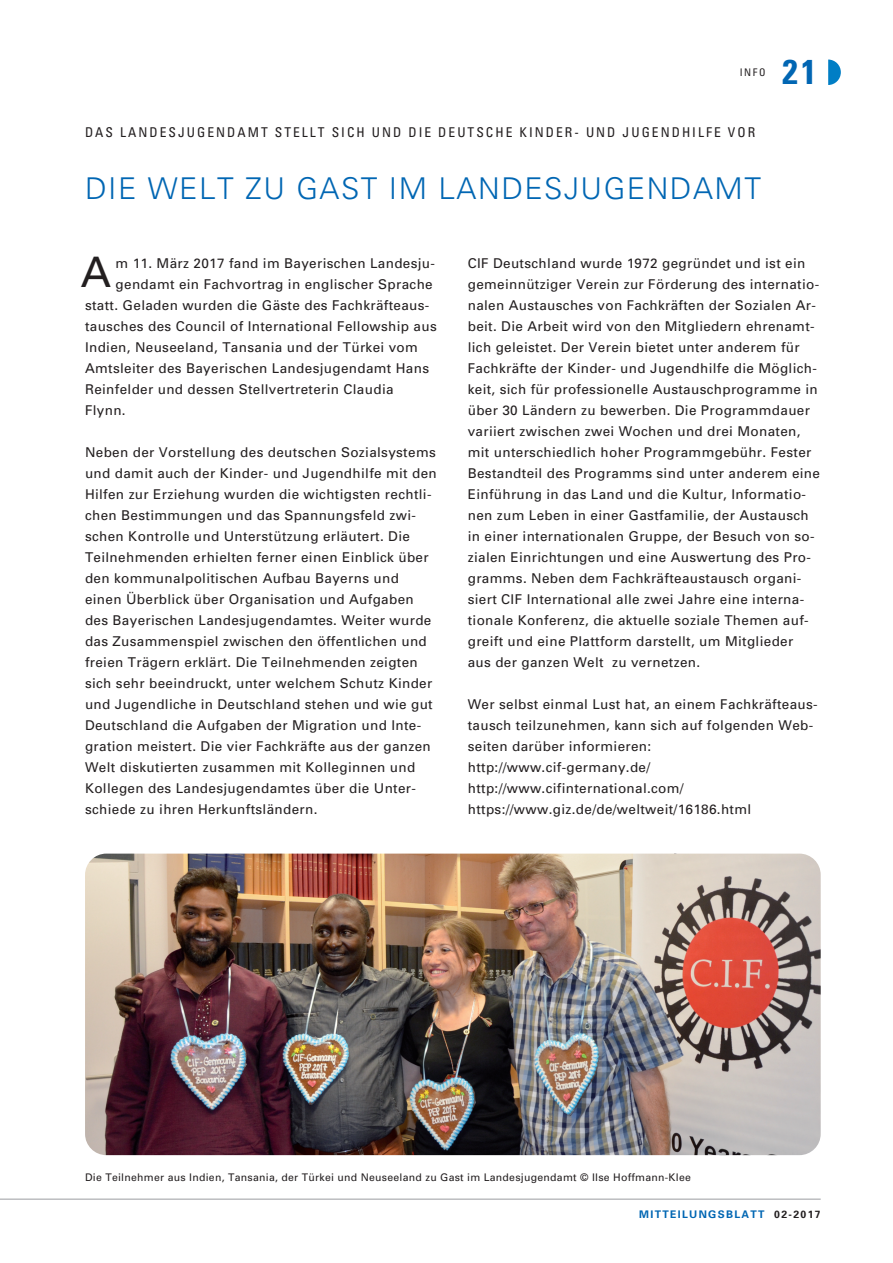
<style>
.page{position:relative;width:893px;height:1263px;background:#fff}
.page>*{position:absolute;margin:0;border:0;box-sizing:border-box;transform-origin:0 0}
.t1{font:42px "Univers 55 Roman";color:#231f20}
.t2{font:700 condensed 34.5px "Univers";color:#0166b3}
.t3{font:300 30px "Univers";letter-spacing:.05em;color:#0166b3}
.t4{font:13.5px/21px "Univers 55 Roman";letter-spacing:.025em;color:#231f20}
.t5{font:13.5px "Univers Condensed";letter-spacing:.15em;color:#231f20}
.t6{font:10.5px "Univers 55 Roman";letter-spacing:.025em;color:#231f20}
.t7{font:700 10.5px "Univers 65";letter-spacing:.125em;color:#0166b3}
.t8{font:10.5px "Univers Condensed";color:#231f20}
.s1{color:#231f20}
</style>
<div class="page">
<svg style="left:828px;top:60px;width:13px;height:25px"></svg>
<hr style="left:0;top:1198px;width:821px;height:2px;background:#bcbdc0">
<img style="left:85px;top:854px;width:736px;height:301px;border-radius:21px">
<p class="t8" style="left:740px;top:66px;width:27px">INFO</p>
<p class="t5" style="left:85px;top:123px;width:672px">DAS LANDESJUGENDAMT STELLT SICH UND DIE DEUTSCHE KINDER- UND JUGENDHILFE VOR</p>
<h3 class="t3" style="left:85px;top:170px;width:678px">DIE WELT ZU GAST IM LANDESJUGENDAMT</h3>
<h2 class="t2" style="left:782px;top:51px;width:36px">21</h2>
<h1 class="t1" style="left:81px;top:248px;width:32px">A</h1>
<p class="t4" style="left:116px;top:253px;width:321px">m 11. März 2017 fand im Bayerischen Landesju-</p>
<p class="t4" style="left:116px;top:274px;width:319px">gendamt ein Fachvortrag in englischer Sprache</p>
<p class="t4" style="left:85px;top:295px;width:346px">statt. Geladen wurden die Gäste des Fachkräfteaus-</p>
<p class="t4" style="left:85px;top:316px;width:353px">tausches des Council of International Fellowship aus</p>
<p class="t4" style="left:85px;top:337px;width:334px">Indien, Neuseeland, Tansania und der Türkei vom</p>
<p class="t4" style="left:85px;top:358px;width:346px">Amtsleiter des Bayerischen Landesjugendamt Hans</p>
<p class="t4" style="left:85px;top:379px;width:310px">Reinfelder und dessen Stellvertreterin Claudia</p>
<p class="t4" style="left:85px;top:400px;width:42px">Flynn.</p>
<p class="t4" style="left:85px;top:442px;width:353px">Neben der Vorstellung des deutschen Sozialsystems und damit auch der Kinder- und Jugendhilfe mit den Hilfen zur Erziehung wurden die wichtigsten rechtli&shy;chen Bestimmungen und das Spannungsfeld zwi&shy;schen Kontrolle und Unterstützung erläutert. Die Teilnehmenden erhielten ferner einen Einblick über den kommunalpolitischen Aufbau Bayerns und einen Überblick über Organisation und Aufgaben des Bayerischen Landesjugendamtes. Weiter wurde das Zusammenspiel zwischen den öffentlichen und freien Trägern erklärt. Die Teilnehmenden zeigten sich sehr beeindruckt, unter welchem Schutz Kinder und Jugendliche in Deutschland stehen und wie gut Deutschland die Aufgaben der Migration und Inte&shy;gration meistert. Die vier Fachkräfte aus der ganzen Welt diskutierten zusammen mit Kolleginnen und Kollegen des Landesjugendamtes über die Unter&shy;schiede zu ihren Herkunftsländern.</p>
<p class="t4" style="left:468px;top:253px;width:354px">CIF Deutschland wurde 1972 gegründet und ist ein gemeinnütziger Verein zur Förderung des internatio&shy;nalen Austausches von Fachkräften der Sozialen Ar&shy;beit. Die Arbeit wird von den Mitgliedern ehrenamt&shy;lich geleistet. Der Verein bietet unter anderem für Fachkräfte der Kinder- und Jugendhilfe die Möglich&shy;keit, sich für professionelle Austauschprogramme in über 30 Ländern zu bewerben. Die Programmdauer variiert zwischen zwei Wochen und drei Monaten, mit unterschiedlich hoher Programmgebühr. Fester Bestandteil des Programms sind unter anderem eine Einführung in das Land und die Kultur, Informatio&shy;nen zum Leben in einer Gastfamilie, der Austausch in einer internationalen Gruppe, der Besuch von so&shy;zialen Einrichtungen und eine Auswertung des Pro&shy;gramms. Neben dem Fachkräfteaustausch organi&shy;siert CIF International alle zwei Jahre eine interna&shy;tionale Konferenz, die aktuelle soziale Themen auf&shy;greift und eine Plattform darstellt, um Mitglieder<br>aus der ganzen Welt zu vernetzen.</p>
<p class="t4" style="left:468px;top:694px;width:351px">Wer selbst einmal Lust hat, an einem Fachkräfteaus&shy;tausch teilzunehmen, kann sich auf folgenden Web&shy;seiten darüber informieren: http://www.cif-germany.de/ http://www.cifinternational.com/ https://www.giz.de/de/weltweit/16186.html</p>
<p class="t6" style="left:85px;top:1171px;width:607px">Die Teilnehmer aus Indien, Tansania, der Türkei und Neuseeland zu Gast im Landesjugendamt © Ilse Hoffmann-Klee</p>
<p class="t7" style="left:639px;top:1208px;width:183px">MITTEILUNGSBLATT <span class="s1">02-2017</span></p>
</div>
